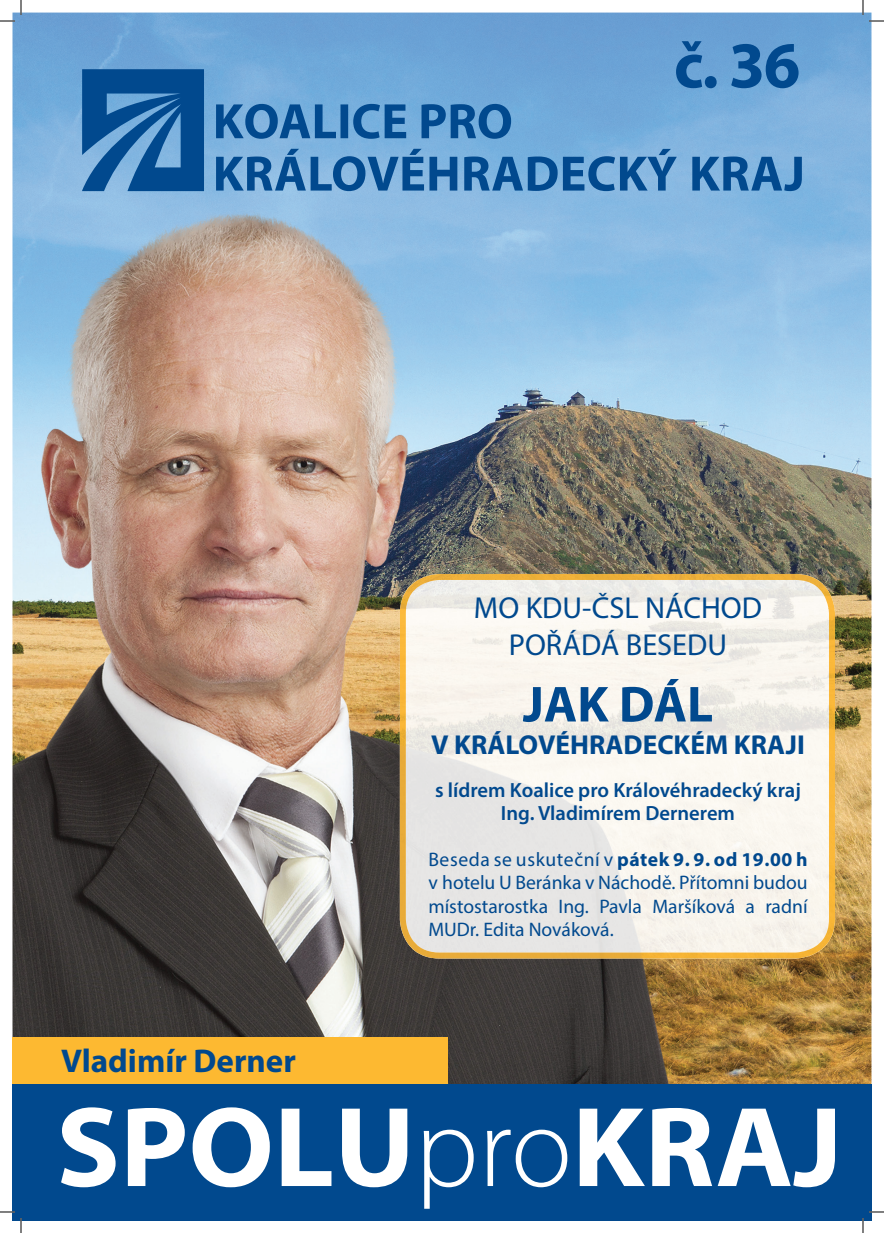
<style>
.page{position:relative;width:884px;height:1233px;background:#fff}
.page>*{position:absolute;margin:0;border:0;box-sizing:border-box;transform-origin:0 0}
.t1{font:700 66px "Myriad Pro";color:#01498e}
.t2{font:700 51px "Myriad Pro";color:#01498e}
.t3{font:700 33px "Myriad Pro";color:#01498e}
.t4{font:30.4px/37.2px "Myriad Pro";color:#01498e;text-align:center}
.t5{font:700 27.4px "Myriad Pro";color:#01498e}
.t6{font:600 20.6px/22.4px "Myriad Pro";color:#01498e;text-align:center}
.t7{font:19.6px/23.5px "Myriad Pro";color:#01498e;text-align:justify}
.s1{font-weight:700}
</style>
<div class="page">
<img style="left:12px;top:13px;width:859px;height:1070px">
<img style="left:433px;top:609px;width:369px;height:342px">
<img style="left:400px;top:574px;width:434px;height:35px">
<img style="left:400px;top:608px;width:33px;height:350px">
<img style="left:802px;top:608px;width:33px;height:350px">
<img style="left:433px;top:951px;width:369px;height:7px">
<svg style="left:216px;top:104px;width:295px;height:35px;background:#3f7eb7"></svg>
<svg style="left:216px;top:149px;width:586px;height:42px;background:#4e8abf"></svg>
<svg style="left:82px;top:69px;width:122px;height:122px;background:#2365a4"></svg>
<div style="left:12px;top:1083px;width:859px;height:137px;background:#01498e"></div>
<svg style="left:61px;top:1107px;width:774px;height:101px"></svg>
<div style="left:12px;top:1037px;width:436px;height:46px;background:#fdb931"></div>
<svg style="left:0;top:1211px;width:15px;height:1px"></svg>
<svg style="left:869px;top:1211px;width:15px;height:1px"></svg>
<svg style="left:0;top:0;width:22px;height:22px"></svg>
<svg style="left:20px;top:1218px;width:2px;height:15px"></svg>
<svg style="left:862px;top:0;width:22px;height:22px"></svg>
<svg style="left:862px;top:1218px;width:2px;height:15px"></svg>
<h1 class="t1" style="left:674px;top:22px;width:128px">č. 36</h1>
<h3 class="t3" style="left:61px;top:1039px;width:236px">Vladimír Derner</h3>
<h3 class="t4" style="left:474px;top:589px;width:290px">MO KDU-ČSL NÁCHOD<br>POŘÁDÁ BESEDU</h3>
<h2 class="t2" style="left:523px;top:671px;width:192px">JAK DÁL</h2>
<h3 class="t5" style="left:431px;top:727px;width:375px">V KRÁLOVÉHRADECKÉM KRAJI</h3>
<p class="t6" style="left:435px;top:778px;width:367px">s lídrem Koalice pro Královéhradecký kraj<br>Ing. Vladimírem Dernerem</p>
<p class="t7" style="left:428px;top:847px;width:381px">Beseda se uskuteční v <span class="s1">pátek 9. 9. od 19.00 h </span>v hotelu U Beránka v Náchodě. Přítomni budou místostarostka Ing. Pavla Maršíková a radní MUDr. Edita Nováková.</p>
</div>
